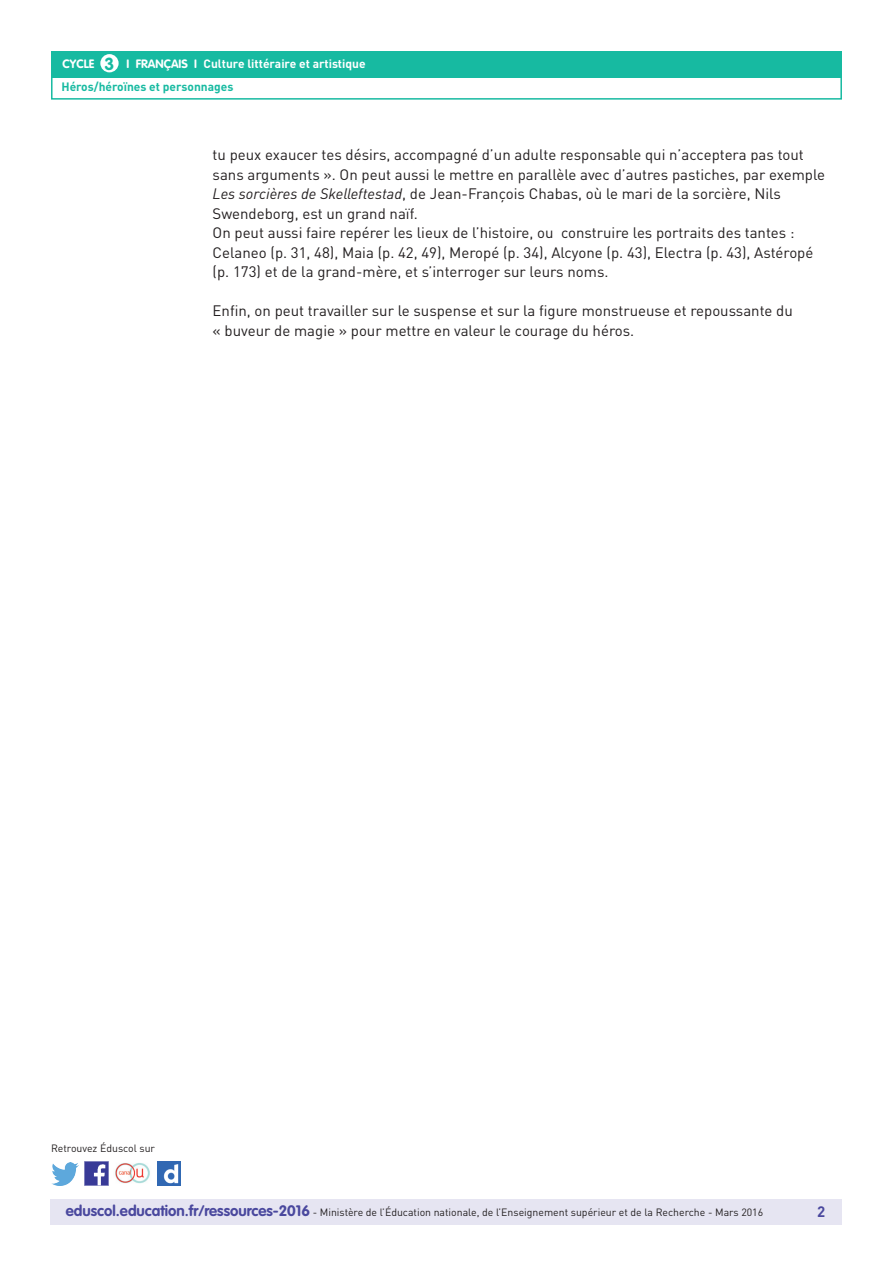
<style>
.page{position:relative;width:893px;height:1263px;background:#fff}
.page>*{position:absolute;margin:0;border:0;box-sizing:border-box;transform-origin:0 0}
.t1{font:15px/19.5px "DIN Pro";color:#231f20}
.t2{font:700 15px "DIN Pro";color:#4a489e}
.t3{font:700 12px/23.1px "DIN Pro";color:#fff}
.t4{font:10.5px "DIN Pro";color:#231f20}
.s1{font-family:"VAG Rounded Std"}
.s2{font-family:"VAG Rounded Std";font-size:17.25px;color:#17baa1}
.s3{color:#17baa1}
.s4{font-style:italic}
.s5{font-family:"VAG Rounded Std";font-weight:700;font-size:15px;color:#4a489e}
</style>
<div class="page">
<div style="left:50px;top:1199px;width:791px;height:26px;background:#e6e5f2"></div>
<div style="left:51px;top:51px;width:791px;height:27px;background:#17baa1"></div>
<div style="left:100px;top:54px;width:19px;height:18px;background:#fff;border-radius:50%"></div>
<div style="left:51px;top:75px;width:791px;height:25px;border:2px solid #17baa1"></div>
<img style="left:85px;top:1162px;width:23px;height:23px">
<img style="left:51px;top:1163px;width:28px;height:22px">
<img style="left:158px;top:1162px;width:22px;height:23px">
<img style="left:115px;top:1163px;width:35px;height:21px">
<p class="t3" style="left:61px;top:52px;width:306px"><span class="s1">CYCLE</span> <span class="s2">3</span> <span class="s1">I Français I</span> Culture littéraire et artistique<br><span class="s3">Héros/héroïnes et personnages</span></p>
<p class="t1" style="left:213px;top:145px;width:614px">tu peux exaucer tes désirs, accompagné d’un adulte responsable qui n’acceptera pas tout sans arguments ». On peut aussi le mettre en parallèle avec d’autres pastiches, par exemple <span class="s4">Les sorcières de Skelleftestad</span>, de Jean-François Chabas, où le mari de la sorcière, Nils Swendeborg, est un grand naïf.<br>On peut aussi faire repérer les lieux de l’histoire, ou construire les portraits des tantes :<br>Celaneo (p. 31, 48), Maia (p. 42, 49), Meropé (p. 34), Alcyone (p. 43), Electra (p. 43), Astéropé (p. 173) et de la grand-mère, et s’interroger sur leurs noms.</p>
<p class="t1" style="left:213px;top:301px;width:582px">Enfin, on peut travailler sur le suspense et sur la figure monstrueuse et repoussante du « buveur de magie » pour mettre en valeur le courage du héros.</p>
<p class="t4" style="left:51px;top:1141px;width:106px">Retrouvez Éduscol sur</p>
<p class="t4" style="left:66px;top:1205px;width:699px"><span class="s5">eduscol.education.fr/ressources-2016</span> - Ministère de l’Éducation nationale, de l’Enseignement supérieur et de la Recherche - Mars 2016</p>
<p class="t2" style="left:817px;top:1201px;width:10px">2</p>
</div>
